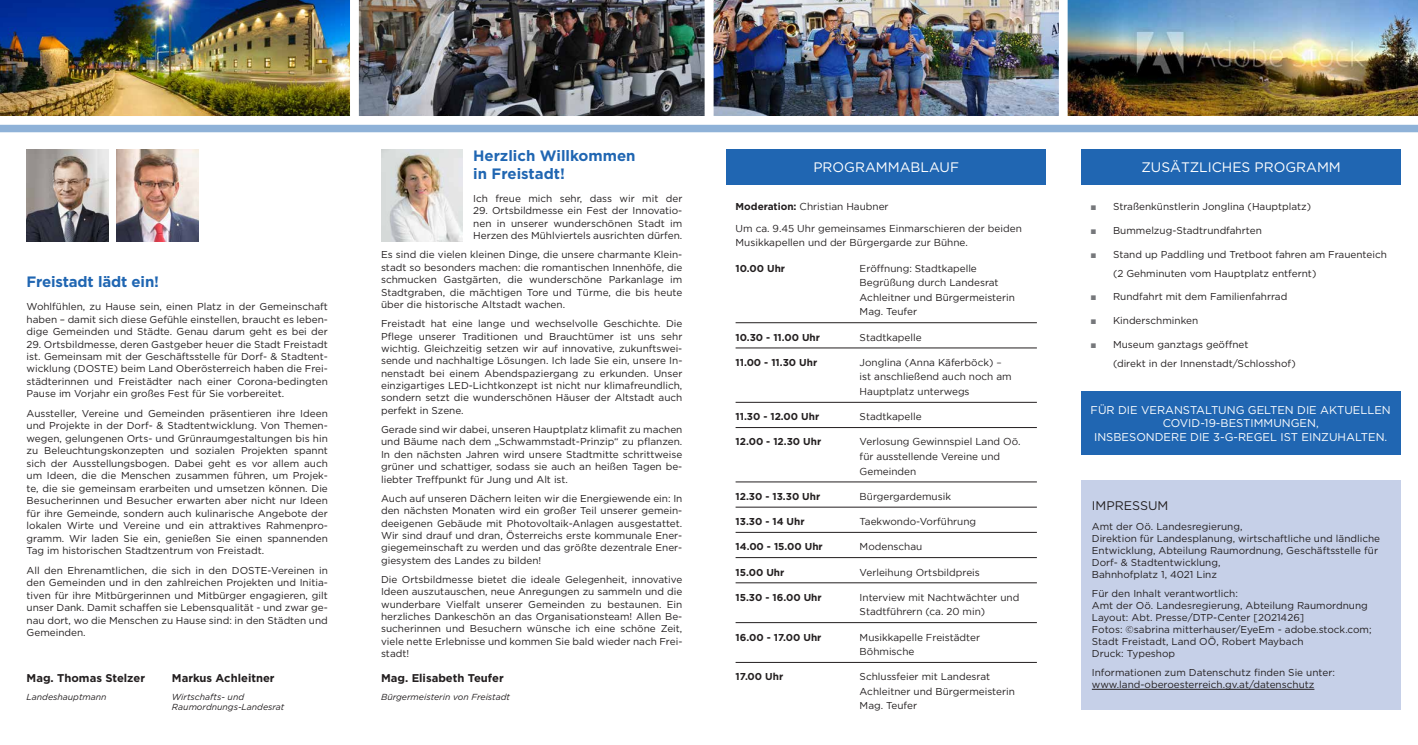
<style>
.page{position:relative;width:1418px;height:745px;background:#fff}
.page>*{position:absolute;margin:0;border:0;box-sizing:border-box;transform-origin:0 0}
.t1{font:700 15px/18.4px "Gotham";color:#2066b2}
.t2{font:13.75px "Gotham";color:#fff}
.t3{font:12.5px "Gotham";color:#231f20}
.t4{font:11.25px/13.5px "Gotham";color:#fff;text-align:center}
.t5{font:700 11.25px "Gotham";color:#231f20}
.t6{font:10px/12.4px "Gotham";color:#231f20;text-align:justify}
.t7{font:10px/14.5px "Gotham";color:#231f20}
.t8{font:700 10px "Gotham";color:#231f20}
.t9{font:italic 8.75px/10.5px "Gotham";color:#231f20}
.s1{font-weight:700}
.s2{font-style:inherit}
.s3{font-family:"Arial";color:#76787b}
</style>
<div class="page">
<img style="left:117px;top:150px;width:81px;height:92px">
<img style="left:27px;top:150px;width:81px;height:92px">
<img style="left:381px;top:150px;width:81px;height:92px">
<img style="left:713px;top:0;width:345px;height:125px">
<img style="left:0;top:0;width:350px;height:125px">
<div style="left:726px;top:150px;width:319px;height:35px;background:#2066b2"></div>
<hr style="left:735px;top:322px;width:301px;height:1px;background:#231f20">
<hr style="left:735px;top:347px;width:301px;height:1px;background:#231f20">
<hr style="left:735px;top:402px;width:301px;height:1px;background:#231f20">
<hr style="left:735px;top:427px;width:301px;height:1px;background:#231f20">
<hr style="left:735px;top:481px;width:301px;height:1px;background:#231f20">
<hr style="left:735px;top:506px;width:301px;height:1px;background:#231f20">
<hr style="left:735px;top:532px;width:301px;height:1px;background:#231f20">
<hr style="left:735px;top:557px;width:301px;height:1px;background:#231f20">
<hr style="left:735px;top:582px;width:301px;height:1px;background:#231f20">
<hr style="left:735px;top:622px;width:301px;height:1px;background:#231f20">
<hr style="left:735px;top:661px;width:301px;height:1px;background:#231f20">
<div style="left:1081px;top:150px;width:319px;height:35px;background:#2066b2"></div>
<img style="left:350px;top:0;width:363px;height:125px">
<img style="left:1058px;top:0;width:359px;height:125px">
<div style="left:1081px;top:479px;width:319px;height:230px;background:#c6d0e8"></div>
<hr style="left:1091px;top:688px;width:223px;height:1px;background:#231f20">
<div style="left:0;top:125px;width:1417px;height:7px;background:#8fb2d8"></div>
<div style="left:1081px;top:391px;width:319px;height:64px;background:#2066b2"></div>
<h1 class="t1" style="left:27px;top:272px;width:134px">Freistadt lädt ein!</h1>
<p class="t6" style="left:27px;top:300px;width:303px">Wohlfühlen, zu Hause sein, einen Platz in der Gemeinschaft haben – damit sich diese Gefühle einstellen, braucht es leben&shy;dige Gemeinden und Städte. Genau darum geht es bei der</p>
<p class="t6" style="left:27px;top:337px;width:303px">29. Ortsbildmesse, deren Gastgeber heuer die Stadt Freistadt ist. Gemeinsam mit der Geschäftsstelle für Dorf- &amp; Stadtent&shy;wicklung (DOSTE) beim Land Oberösterreich haben die Frei&shy;städterinnen und Freistädter nach einer Corona-bedingten Pause im Vorjahr ein großes Fest für Sie vorbereitet.</p>
<p class="t6" style="left:27px;top:407px;width:303px">Aussteller, Vereine und Gemeinden präsentieren ihre Ideen und Projekte in der Dorf- &amp; Stadtentwicklung. Von Themen&shy;wegen, gelungenen Orts- und Grünraumgestaltungen bis hin zu Beleuchtungskonzepten und sozialen Projekten spannt sich der Ausstellungsbogen. Dabei geht es vor allem auch um Ideen, die die Menschen zusammen führen, um Projek&shy;te, die sie gemeinsam erarbeiten und umsetzen können. Die Besucherinnen und Besucher erwarten aber nicht nur Ideen für ihre Gemeinde, sondern auch kulinarische Angebote der lokalen Wirte und Vereine und ein attraktives Rahmenpro&shy;gramm. Wir laden Sie ein, genießen Sie einen spannenden Tag im historischen Stadtzentrum von Freistadt.</p>
<p class="t6" style="left:27px;top:563px;width:303px">All den Ehrenamtlichen, die sich in den DOSTE-Vereinen in den Gemeinden und in den zahlreichen Projekten und Initia&shy;tiven für ihre Mitbürgerinnen und Mitbürger engagieren, gilt unser Dank. Damit schaffen sie Lebensqualität - und zwar ge&shy;nau dort, wo die Menschen zu Hause sind: in den Städten und Gemeinden.</p>
<p class="t5" style="left:27px;top:671px;width:120px">Mag. Thomas Stelzer</p>
<p class="t9" style="left:27px;top:691px;width:82px">Landeshauptmann</p>
<p class="t5" style="left:172px;top:671px;width:104px">Markus Achleitner</p>
<p class="t9" style="left:172px;top:691px;width:114px">Wirtschafts- und<br>Raumordnungs-Landesrat</p>
<h1 class="t1" style="left:473px;top:146px;width:164px">Herzlich Willkommen in Freistadt!</h1>
<p class="t6" style="left:473px;top:192px;width:211px">Ich freue mich sehr, dass wir mit der</p>
<p class="t6" style="left:473px;top:204px;width:211px">29. Ortsbildmesse ein Fest der Innovatio&shy;nen in unserer wunderschönen Stadt im Herzen des Mühlviertels ausrichten dürfen.</p>
<p class="t6" style="left:381px;top:248px;width:303px">Es sind die vielen kleinen Dinge, die unsere charmante Klein&shy;stadt so besonders machen: die romantischen Innenhöfe, die schmucken Gastgärten, die wunderschöne Parkanlage im Stadtgraben, die mächtigen Tore und Türme, die bis heute über die historische Altstadt wachen.</p>
<p class="t6" style="left:381px;top:317px;width:303px">Freistadt hat eine lange und wechselvolle Geschichte. Die Pflege unserer Traditionen und Brauchtümer ist uns sehr wichtig. Gleichzeitig setzen wir auf innovative, zukunftswei&shy;sende und nachhaltige Lösungen. Ich lade Sie ein, unsere In&shy;nenstadt bei einem Abendspaziergang zu erkunden. Unser einzigartiges LED-Lichtkonzept ist nicht nur klimafreundlich, sondern setzt die wunderschönen Häuser der Altstadt auch perfekt in Szene.</p>
<p class="t6" style="left:381px;top:423px;width:303px">Gerade sind wir dabei, unseren Hauptplatz klimafit zu machen und Bäume nach dem „Schwammstadt-Prinzip“ zu pflanzen.<br>In den nächsten Jahren wird unsere Stadtmitte schrittweise grüner und schattiger, sodass sie auch an heißen Tagen be&shy;liebter Treffpunkt für Jung und Alt ist.</p>
<p class="t6" style="left:381px;top:491px;width:303px">Auch auf unseren Dächern leiten wir die Energiewende ein: In den nächsten Monaten wird ein großer Teil unserer gemein&shy;deeigenen Gebäude mit Photovoltaik-Anlagen ausgestattet.<br>Wir sind drauf und dran, Österreichs erste kommunale Ener&shy;giegemeinschaft zu werden und das größte dezentrale Ener&shy;giesystem des Landes zu bilden!</p>
<p class="t6" style="left:381px;top:573px;width:303px">Die Ortsbildmesse bietet die ideale Gelegenheit, innovative Ideen auszutauschen, neue Anregungen zu sammeln und die wunderbare Vielfalt unserer Gemeinden zu bestaunen. Ein herzliches Dankeschön an das Organisationsteam! Allen Be&shy;sucherinnen und Besuchern wünsche ich eine schöne Zeit, viele nette Erlebnisse und kommen Sie bald wieder nach Frei&shy;stadt!</p>
<p class="t5" style="left:381px;top:671px;width:124px">Mag. Elisabeth Teufer</p>
<p class="t9" style="left:381px;top:691px;width:130px">Bürgermeisterin von Freistadt</p>
<h2 class="t2" style="left:813px;top:160px;width:147px">PROGRAMMABLAUF</h2>
<p class="t7" style="left:735px;top:195px;width:288px;line-height:21.6px"><span class="s1">Moderation:</span> Christian Haubner<br>Um ca. 9.45 Uhr gemeinsames Einmarschieren der beiden</p>
<p class="t7" style="left:735px;top:235px;width:234px">Musikkapellen und der Bürgergarde zur Bühne.</p>
<p class="t8" style="left:735px;top:262px;width:51px">10.00 Uhr</p>
<p class="t6" style="left:859px;top:260px;width:157px;line-height:14.5px;text-align:left"><span class="s2">Eröffnung: Stadtkapelle<br>Begrüßung durch</span> Landesrat<br>Achleitner und Bürgermeisterin<br>Mag. Teufer</p>
<p class="t8" style="left:735px;top:331px;width:86px">10.30 - 11.00 Uhr</p>
<p class="t7" style="left:859px;top:329px;width:63px">Stadtkapelle</p>
<p class="t8" style="left:735px;top:356px;width:83px">11.00 - 11.30 Uhr</p>
<p class="t7" style="left:859px;top:354px;width:154px">Jonglina (Anna Käferböck) – ist anschließend auch noch am<br>Hauptplatz unterwegs</p>
<p class="t8" style="left:735px;top:410px;width:85px">11.30 - 12.00 Uhr</p>
<p class="t7" style="left:859px;top:409px;width:63px">Stadtkapelle</p>
<p class="t8" style="left:735px;top:436px;width:87px">12.00 - 12.30 Uhr</p>
<p class="t7" style="left:859px;top:434px;width:162px">Verlosung Gewinnspiel Land Oö. für ausstellende Vereine und<br>Gemeinden</p>
<p class="t8" style="left:735px;top:490px;width:86px">12.30 - 13.30 Uhr</p>
<p class="t7" style="left:859px;top:488px;width:93px">Bürgergardemusik</p>
<p class="t8" style="left:735px;top:515px;width:70px">13.30 - 14 Uhr</p>
<p class="t7" style="left:859px;top:513px;width:118px">Taekwondo-Vorführung</p>
<p class="t8" style="left:735px;top:540px;width:89px">14.00 - 15.00 Uhr</p>
<p class="t7" style="left:859px;top:539px;width:64px">Modenschau</p>
<p class="t8" style="left:735px;top:565px;width:50px">15.00 Uhr</p>
<p class="t7" style="left:859px;top:564px;width:122px">Verleihung Ortsbildpreis</p>
<p class="t8" style="left:735px;top:591px;width:88px">15.30 - 16.00 Uhr</p>
<p class="t7" style="left:859px;top:589px;width:161px">Interview mit Nachtwächter und<br>Stadtführern (ca. 20 min)</p>
<p class="t8" style="left:735px;top:630px;width:87px">16.00 - 17.00 Uhr</p>
<p class="t7" style="left:859px;top:629px;width:122px">Musikkapelle Freistädter<br>Böhmische</p>
<p class="t8" style="left:735px;top:670px;width:49px">17.00 Uhr</p>
<p class="t6" style="left:859px;top:669px;width:157px;line-height:14.5px;text-align:left">Schlussfeier mit Landesrat<br>Achleitner und Bürgermeisterin<br>Mag. Teufer</p>
<h2 class="t2" style="left:1141px;top:160px;width:201px">ZUSÄTZLICHES PROGRAMM</h2>
<p class="t6" style="left:1090px;top:200px;width:222px"><span class="s3">■</span> Straßenkünstlerin Jonglina (Hauptplatz)</p>
<p class="t6" style="left:1090px;top:224px;width:173px"><span class="s3">■</span> Bummelzug-Stadtrundfahrten</p>
<p class="t6" style="left:1112px;top:245px;width:275px;line-height:18.5px;text-indent:-22px"><span class="s3">■</span> Stand up Paddling und Tretboot fahren am Frauenteich (2 Gehminuten vom Hauptplatz entfernt)</p>
<p class="t6" style="left:1090px;top:290px;width:198px"><span class="s3">■</span> Rundfahrt mit dem Familienfahrrad</p>
<p class="t6" style="left:1090px;top:314px;width:109px"><span class="s3">■</span> Kinderschminken</p>
<p class="t6" style="left:1112px;top:335px;width:184px;line-height:18.5px;text-indent:-22px"><span class="s3">■</span> Museum ganztags geöffnet<br>(direkt in der Innenstadt/Schlosshof)</p>
<p class="t4" style="left:1090px;top:402px;width:302px">FÜR DIE VERANSTALTUNG GELTEN DIE AKTUELLEN<br>COVID-19-BESTIMMUNGEN,<br>INSBESONDERE DIE 3-G-REGEL IST EINZUHALTEN.</p>
<p class="t3" style="left:1091px;top:499px;width:78px">IMPRESSUM</p>
<p class="t6" style="left:1091px;top:519px;width:290px;line-height:12px;text-align:left">Amt der Oö. Landesregierung,<br>Direktion für Landesplanung, wirtschaftliche und ländliche Entwicklung, Abteilung Raumordnung, Geschäftsstelle für Dorf- &amp; Stadtentwicklung,<br>Bahnhofplatz 1, 4021 Linz</p>
<p class="t6" style="left:1091px;top:586px;width:281px;line-height:12px;text-align:left">Für den Inhalt verantwortlich:<br>Amt der Oö. Landesregierung, Abteilung Raumordnung Layout: Abt. Presse/DTP-Center [2021426]<br>Fotos: ©sabrina mitterhauser/EyeEm - adobe.stock.com; Stadt Freistadt, Land OÖ, Robert Maybach<br>Druck: Typeshop</p>
<p class="t6" style="left:1091px;top:665px;width:244px;line-height:12px">Informationen zum Datenschutz finden Sie unter: www.land-oberoesterreich.gv.at/datenschutz</p>
</div>
